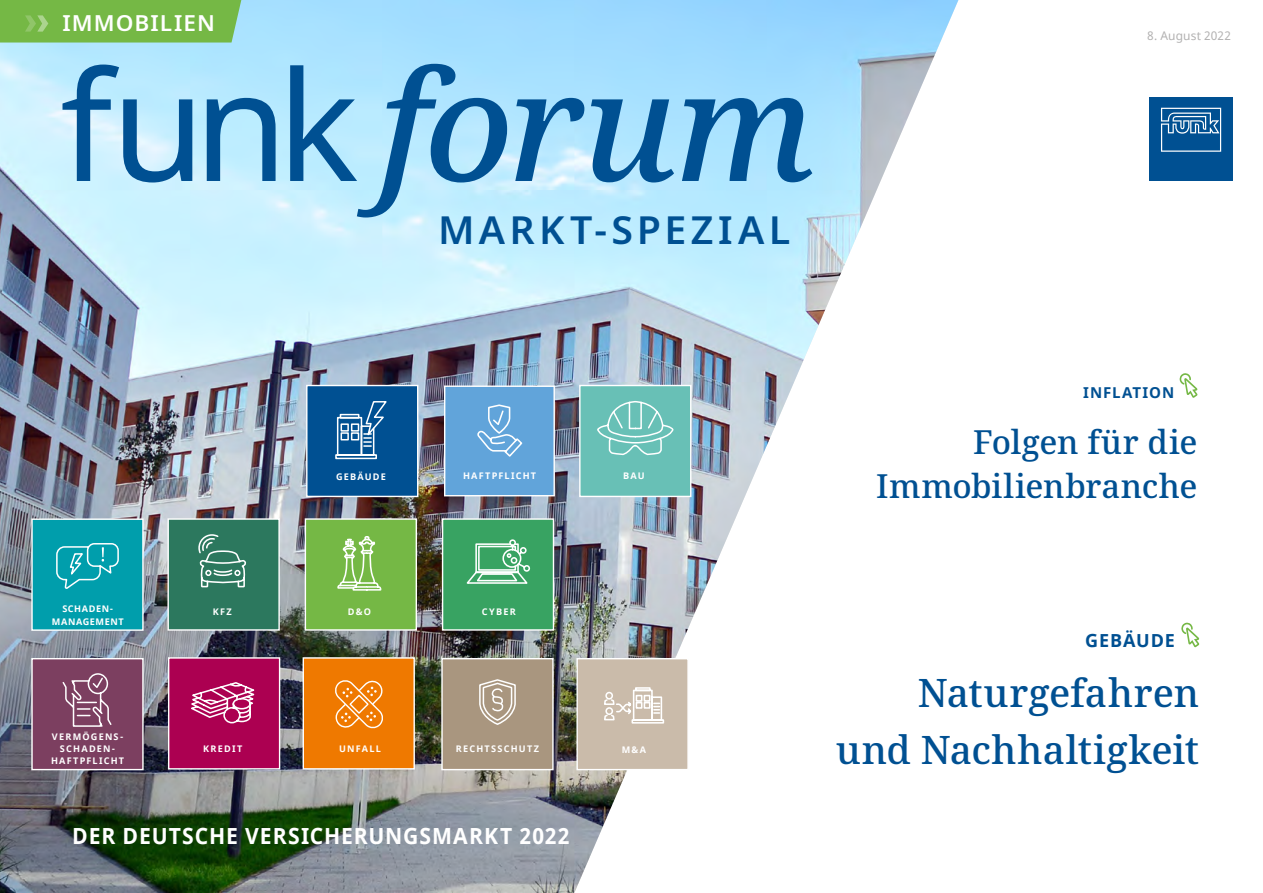
<style>
.page{position:relative;width:1263px;height:893px;background:#fff}
.page>*{position:absolute;margin:0;border:0;box-sizing:border-box;transform-origin:0 0}
.t1{font:600 39.3px "Noto Sans";letter-spacing:.11em;color:#005092}
.t2{font:500 39px/57px "Noto Serif";color:#005092;text-align:right}
.t3{font:500 33px/44.2px "Noto Serif";letter-spacing:-.005em;color:#005092;text-align:right}
.t4{font:600 22.5px "Noto Sans";letter-spacing:.05em;color:#fff}
.t5{font:700 22.2px "Noto Sans";letter-spacing:.045em;color:#fff;scale:.95 1}
.t6{font:700 18px "Noto Sans";letter-spacing:.05em;color:#005092}
.t7{font:700 15px "Noto Sans";letter-spacing:.06em;color:#005092}
.t8{font:12px "Noto Sans";letter-spacing:.015em;color:#b3b2b2}
.t9{font:700 9.15px/12px "Noto Sans";letter-spacing:.13em;color:#fff;text-align:center}
.t10{font:700 9.15px/13.5px "Noto Sans";letter-spacing:.065em;color:#fff;text-align:center}
</style>
<div class="page">
<img style="left:0;top:0;width:958px;height:893px">
<div style="left:0;top:0;width:241px;height:43px;background:#75b845"></div>
<svg style="left:31px;top:657px;width:113px;height:114px"></svg>
<svg style="left:1181px;top:622px;width:18px;height:25px"></svg>
<div style="left:852px;top:348px;width:370px;height:177px;background:#fff"></div>
<svg style="left:1179px;top:373px;width:18px;height:25px"></svg>
<svg style="left:576px;top:657px;width:113px;height:114px"></svg>
<svg style="left:443px;top:385px;width:113px;height:112px"></svg>
<svg style="left:441px;top:518px;width:114px;height:113px"></svg>
<svg style="left:167px;top:518px;width:114px;height:306px"></svg>
<svg style="left:305px;top:384px;width:114px;height:114px"></svg>
<svg style="left:304px;top:518px;width:114px;height:113px"></svg>
<svg style="left:302px;top:656px;width:114px;height:114px"></svg>
<svg style="left:63px;top:64px;width:749px;height:153px"></svg>
<svg style="left:441px;top:657px;width:113px;height:114px"></svg>
<div style="left:1149px;top:97px;width:84px;height:83px;background:#005092"></div>
<svg style="left:1161px;top:108px;width:60px;height:44px"></svg>
<svg style="left:578px;top:384px;width:114px;height:114px"></svg>
<svg style="left:31px;top:518px;width:113px;height:113px"></svg>
<h3 class="t4" style="left:63px;top:7px;width:154px">IMMOBILIEN</h3>
<h3 class="t8" style="left:1147px;top:28px;width:85px">8. August 2022</h3>
<h1 class="t1" style="left:438px;top:202px;width:354px">MARKT-SPEZIAL</h1>
<p class="t10" style="left:52px;top:602px;width:73px">SCHADEN-<br>MANAGEMENT</p>
<p class="t9" style="left:51px;top:731px;width:75px">VERMÖGENS-<br>SCHADEN-<br>HAFTPFLICHT</p>
<p class="t9" style="left:336px;top:471px;width:51px">GEBÄUDE</p>
<p class="t9" style="left:463px;top:470px;width:75px">HAFTPFLICHT</p>
<p class="t9" style="left:348px;top:605px;width:25px">D&amp;O</p>
<p class="t9" style="left:213px;top:605px;width:20px">KFZ</p>
<p class="t9" style="left:482px;top:605px;width:35px">CYBER</p>
<p class="t9" style="left:203px;top:743px;width:41px">KREDIT</p>
<p class="t9" style="left:339px;top:743px;width:43px">UNFALL</p>
<p class="t9" style="left:456px;top:743px;width:85px">RECHTSSCHUTZ</p>
<h3 class="t5" style="left:72px;top:820px;width:525px">DER DEUTSCHE VERSICHERUNGSMARKT 2022</h3>
<p class="t9" style="left:623px;top:469px;width:23px">BAU</p>
<p class="t9" style="left:622px;top:744px;width:26px">M&amp;A</p>
<h3 class="t7" style="left:1083px;top:382px;width:92px">INFLATION</h3>
<h3 class="t3" style="left:876px;top:421px;width:323px">Folgen für die<br>Immobilienbranche</h3>
<h3 class="t6" style="left:1085px;top:628px;width:91px">GEBÄUDE</h3>
<h2 class="t2" style="left:836px;top:666px;width:365px">Naturgefahren und Nachhaltigkeit</h2>
</div>
